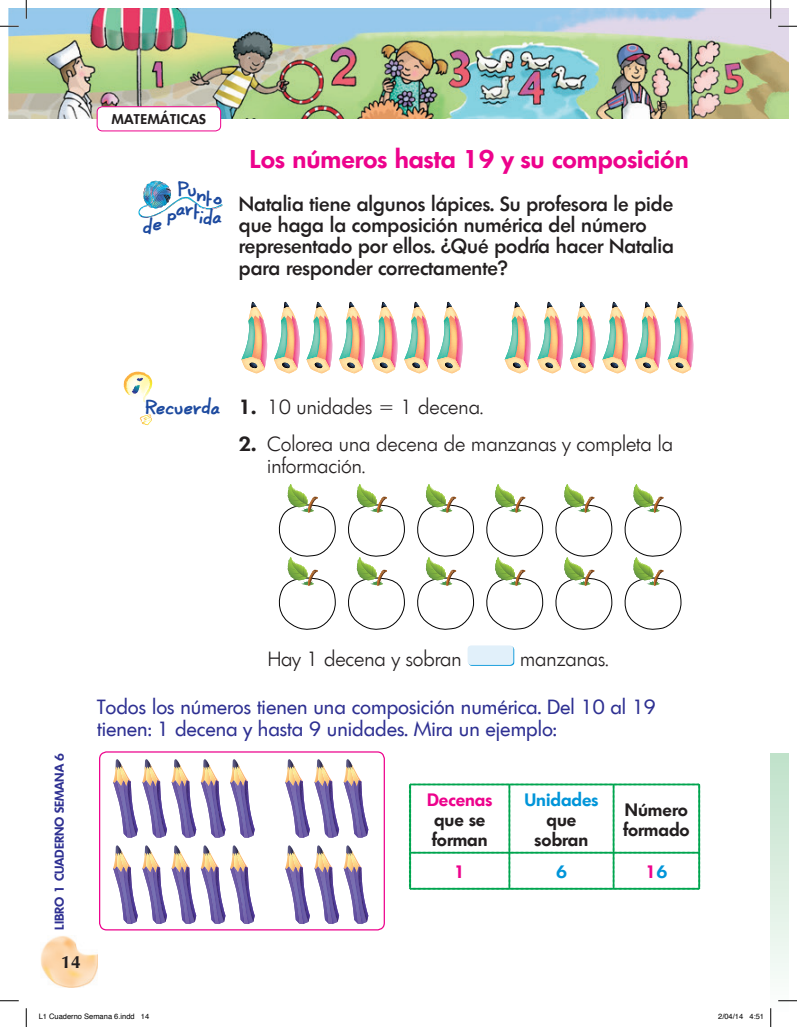
<style>
.page{position:relative;width:797px;height:1027px;background:#fff}
.page>*{position:absolute;margin:0;border:0;box-sizing:border-box;transform-origin:0 0}
.t1{font:600 25px "Limerick";color:#ed028c}
.t2{font:500 20px/21.2px "Limerick";color:#231f20}
.t3{font:300 20px/22.5px "Limerick";color:#231f20}
.t4{font:20px/22.5px "Limerick";color:#2e3092}
.t5{font:600 17.5px/20px "Limerick";color:#231f20}
.t6{font:600 17.5px "Limerick";color:#ed028c}
.t7{font:600 17.5px "Limerick";color:#0095d9}
.t8{font:700 17.5px "Optima";color:#231f20}
.t9{font:15px "Coert Schrift Dik";color:#1d4a9f}
.t10{font:600 13.75px "Limerick";letter-spacing:.05em;color:#231f20}
.t11{font:600 12.5px "Limerick";color:#2e3092}
.t12{font:7.5px "Helvetica";color:#000}
.s1{font-weight:600}
.s2{color:#0095d9}
</style>
<div class="page">
<div style="left:770px;top:753px;width:18px;height:265px;background:linear-gradient(to bottom,#bfe1c9,#fdfefd)"></div>
<img style="left:41px;top:936px;width:57px;height:51px">
<img style="left:9px;top:9px;width:779px;height:109px">
<svg style="left:140px;top:414px;width:12px;height:11px"></svg>
<svg style="left:123px;top:372px;width:28px;height:31px"></svg>
<img style="left:138px;top:180px;width:85px;height:38px">
<svg style="left:278px;top:484px;width:58px;height:146px"></svg>
<svg style="left:348px;top:484px;width:57px;height:146px"></svg>
<svg style="left:417px;top:484px;width:57px;height:146px"></svg>
<svg style="left:486px;top:484px;width:57px;height:146px"></svg>
<svg style="left:555px;top:484px;width:57px;height:146px"></svg>
<svg style="left:624px;top:484px;width:57px;height:146px"></svg>
<svg style="left:113px;top:759px;width:142px;height:79px"></svg>
<svg style="left:113px;top:845px;width:142px;height:79px"></svg>
<svg style="left:285px;top:759px;width:83px;height:79px"></svg>
<svg style="left:285px;top:845px;width:83px;height:79px"></svg>
<div style="left:99px;top:751px;width:286px;height:179px;border:1px solid #ed028c;border-radius:7px"></div>
<div style="left:97px;top:107px;width:124px;height:24px;background:#fff;border-radius:5px"></div>
<div style="left:97px;top:106px;width:124px;height:25px;border:1px solid #ed028c;border-radius:5px"></div>
<svg style="left:468px;top:646px;width:46px;height:20px"></svg>
<div style="left:467px;top:645px;width:46px;height:20px;background:#e1f0fa;border-radius:4px"></div>
<svg style="left:241px;top:301px;width:222px;height:72px"></svg>
<svg style="left:504px;top:301px;width:190px;height:72px"></svg>
<svg style="left:409px;top:784px;width:291px;height:105px"></svg>
<svg style="left:0;top:25px;width:19px;height:2px"></svg>
<svg style="left:778px;top:25px;width:19px;height:2px"></svg>
<svg style="left:0;top:1000px;width:19px;height:1px"></svg>
<svg style="left:778px;top:1000px;width:19px;height:1px"></svg>
<svg style="left:25px;top:0;width:2px;height:19px"></svg>
<svg style="left:25px;top:1008px;width:2px;height:19px"></svg>
<svg style="left:770px;top:0;width:1px;height:19px"></svg>
<svg style="left:770px;top:1008px;width:1px;height:19px"></svg>
<p class="t10" style="left:112px;top:111px;width:96px">MATEMÁTICAS</p>
<p class="t9" style="left:178px;top:189px;width:46px">P nto</p>
<p class="t9" style="left:188px;top:182px;width:11px">u</p>
<p class="t9" style="left:168px;top:204px;width:20px">pa</p>
<p class="t9" style="left:194px;top:209px;width:30px">tda</p>
<p class="t9" style="left:186px;top:201px;width:10px">r</p>
<p class="t9" style="left:200px;top:209px;width:6px">i</p>
<p class="t9" style="left:143px;top:220px;width:11px">d</p>
<p class="t9" style="left:153px;top:216px;width:11px">e</p>
<p class="t1" style="left:250px;top:143px;width:440px">Los números hasta 19 y su composición</p>
<p class="t2" style="left:239px;top:193px;width:436px">Natalia tiene algunos lápices. Su profesora le pide que haga la composición numérica del número representado por ellos. ¿Qué podría hacer Natalia para responder correctamente?</p>
<p class="t9" style="left:146px;top:400px;width:77px">Recuerda</p>
<p class="t3" style="left:239px;top:396px;width:135px"><span class="s1">1.</span> 10 unidades</p>
<p class="t3" style="left:400px;top:396px;width:84px">1 decena.</p>
<p class="t3" style="left:267px;top:432px;width:407px;text-indent:-28px"><span class="s1">2.</span> Colorea una decena de manzanas y completa la información.</p>
<p class="t11" style="left:51px;top:930px;width:179px;rotate:-90deg">LIBRO 1 CUADERNO SEMANA 6</p>
<p class="t8" style="left:61px;top:952px;width:21px">14</p>
<p class="t3" style="left:268px;top:647px;width:195px">Hay 1 decena y sobran</p>
<p class="t3" style="left:520px;top:647px;width:90px">manzanas.</p>
<p class="t4" style="left:97px;top:695px;width:560px">Todos los números tienen una composición numérica. Del 10 al 19 tienen: 1 decena y hasta 9 unidades. Mira un ejemplo:</p>
<p class="t6" style="left:427px;top:788px;width:67px">Decenas</p>
<p class="t5" style="left:432px;top:809px;width:57px">que se forman</p>
<p class="t7" style="left:524px;top:788px;width:76px">Unidades</p>
<p class="t5" style="left:534px;top:809px;width:55px;text-align:center">que sobran</p>
<p class="t5" style="left:623px;top:799px;width:68px">Número formado</p>
<p class="t6" style="left:454px;top:860px;width:12px">1</p>
<p class="t7" style="left:556px;top:860px;width:12px">6</p>
<p class="t6" style="left:645px;top:860px;width:23px">1<span class="s2">6</span></p>
<p class="t12" style="left:39px;top:1011px;width:112px">L1 Cuaderno Semana 6.indd 14</p>
<p class="t12" style="left:718px;top:1011px;width:47px">2/04/14 4:51</p>
</div>
